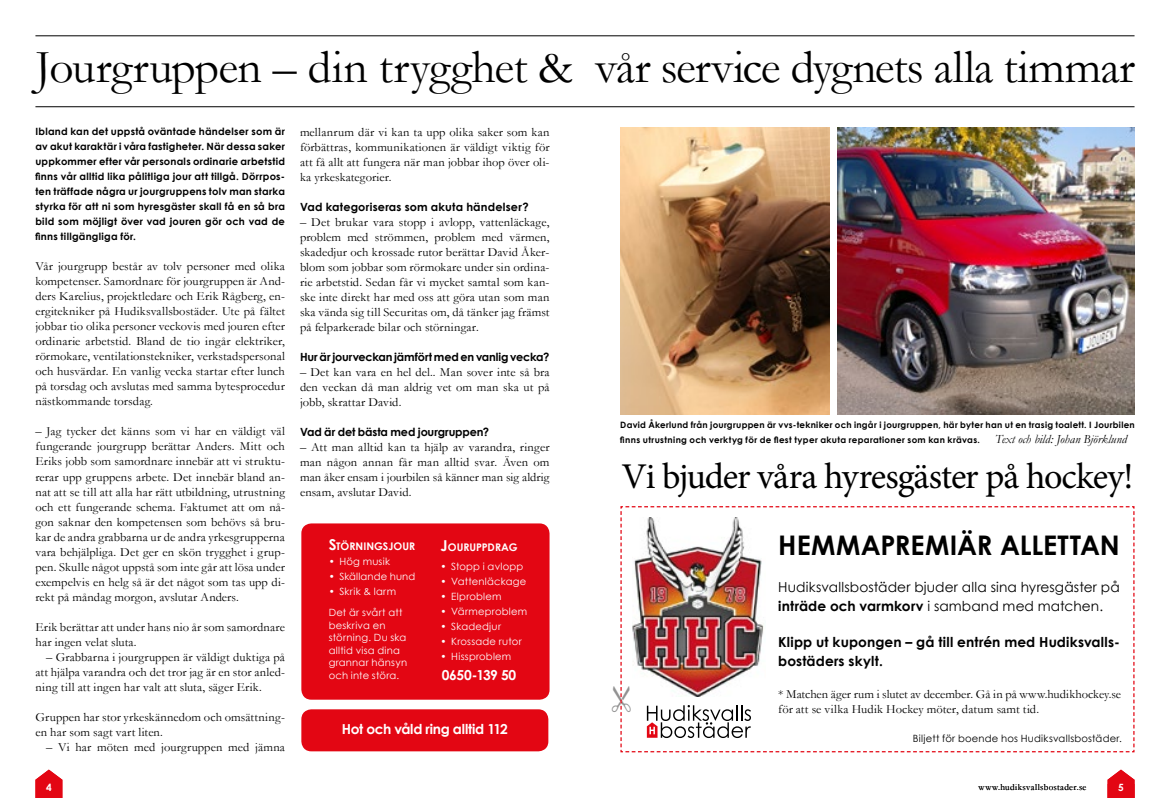
<style>
.page{position:relative;width:1170px;height:798px;background:#fff}
.page>*{position:absolute;margin:0;border:0;box-sizing:border-box;transform-origin:0 0}
.t1{font:47.5px "Garamond";letter-spacing:-.015em;color:#000}
.t2{font:36.25px "Minion Pro";letter-spacing:-.03em;color:#000}
.t3{font:700 27px "Century Gothic";letter-spacing:-.005em;color:#000}
.t4{font:13.75px/18.8px "Century Gothic";letter-spacing:.01em;color:#000}
.t5{font:700 13.75px/18.8px "Century Gothic";letter-spacing:.01em;color:#000}
.t6{font:700 13.75px "Century Gothic";letter-spacing:-.02em;color:#fff}
.t7{font:12.5px/15px "Garamond";letter-spacing:.01em;color:#000;text-align:justify}
.t8{font:700 11.25px "Century Gothic";letter-spacing:-.01em;color:#000}
.t9{font:700 11.25px "Century Gothic";letter-spacing:.015em;color:#000}
.t10{font:700 10.5px "Century Gothic";color:#fff}
.t11{font:700 10px/15px "Century Gothic";letter-spacing:.02em;color:#000;text-align:justify}
.t12{font:10px/12.5px "Century Gothic";letter-spacing:.025em;color:#fff}
.t13{font:10px "Century Gothic";letter-spacing:.02em;color:#000}
.t14{font:700 10px "Century Gothic";color:#fff}
.t15{font:9.62px "Garamond";letter-spacing:.04em;color:#000;scale:.95 1}
.t16{font:700 8.75px/15px "Century Gothic";letter-spacing:.03em;color:#000}
.s1{font-size:15px}
.s2{font-family:"Garamond";font-weight:400;font-style:italic;font-size:12.5px}
.s3{font-weight:700}
</style>
<div class="page">
<hr style="left:35px;top:106px;width:1099px;height:1px;background:#000">
<hr style="left:35px;top:35px;width:1099px;height:1px;background:#000">
<svg style="left:35px;top:769px;width:27px;height:28px"></svg>
<div style="left:301px;top:709px;width:247px;height:42px;background:#e30613;border-radius:10px"></div>
<div style="left:301px;top:523px;width:248px;height:176px;background:#e30613;border-radius:10px"></div>
<svg style="left:1107px;top:769px;width:27px;height:28px"></svg>
<img style="left:837px;top:128px;width:297px;height:287px">
<img style="left:620px;top:128px;width:209px;height:286px">
<svg style="left:620px;top:506px;width:514px;height:246px"></svg>
<h1 class="t1" style="left:35px;top:35px;width:1100px">Jourgruppen – din trygghet &amp; vår service dygnets alla timmar</h1>
<p class="t11" style="left:35px;top:123px;width:251px">Ibland kan det uppstå oväntade händelser som är av akut karaktär i våra fastigheter. När dessa saker uppkommer efter vår personals ordinarie arbetstid finns vår alltid lika pålitliga jour att tillgå. Dörrpos&shy;ten träffade några ur jourgruppens tolv man starka styrka för att ni som hyresgäster skall få en så bra bild som möjligt över vad jouren gör och vad de finns tillgängliga för.</p>
<p class="t7" style="left:35px;top:258px;width:251px">Vår jourgrupp består av tolv personer med olika kompetenser. Samordnare för jourgruppen är And&shy;ders Karelius, projektledare och Erik Rågberg, en&shy;ergitekniker på Hudiksvallsbostäder. Ute på fältet jobbar tio olika personer veckovis med jouren efter ordinarie arbetstid. Bland de tio ingår elektriker, rörmokare, ventilationstekniker, verkstadspersonal och husvärdar. En vanlig vecka startar efter lunch på torsdag och avslutas med samma bytesprocedur nästkommande torsdag.</p>
<p class="t7" style="left:35px;top:423px;width:251px">– Jag tycker det känns som vi har en väldigt väl fungerande jourgrupp berättar Anders. Mitt och Eriks jobb som samordnare innebär att vi struktu&shy;rerar upp gruppens arbete. Det innebär bland an&shy;nat att se till att alla har rätt utbildning, utrustning och ett fungerande schema. Faktumet att om nå&shy;gon saknar den kompetensen som behövs så bru&shy;kar de andra grabbarna ur de andra yrkesgrupperna vara behjälpliga. Det ger en skön trygghet i grup&shy;pen. Skulle något uppstå som inte går att lösa under exempelvis en helg så är det något som tas upp di&shy;rekt på måndag morgon, avslutar Anders.</p>
<p class="t7" style="left:35px;top:618px;width:251px">Erik berättar att under hans nio år som samordnare har ingen velat sluta.</p>
<p class="t7" style="left:35px;top:648px;width:251px;text-indent:11px">– Grabbarna i jourgruppen är väldigt duktiga på att hjälpa varandra och det tror jag är en stor anled&shy;ning till att ingen har valt att sluta, säger Erik.</p>
<p class="t7" style="left:35px;top:708px;width:251px">Gruppen har stor yrkeskännedom och omsättning&shy;en har som sagt vart liten.</p>
<p class="t7" style="left:46px;top:738px;width:240px">– Vi har möten med jourgruppen med jämna</p>
<p class="t7" style="left:300px;top:124px;width:251px">mellanrum där vi kan ta upp olika saker som kan förbättras, kommunikationen är väldigt viktig för att få allt att fungera när man jobbar ihop över oli&shy;ka yrkeskategorier.</p>
<p class="t9" style="left:300px;top:198px;width:230px">Vad kategoriseras som akuta händelser?</p>
<p class="t7" style="left:300px;top:214px;width:251px">– Det brukar vara stopp i avlopp, vattenläckage, problem med strömmen, problem med värmen, skadedjur och krossade rutor berättar David Åker&shy;blom som jobbar som rörmokare under sin ordina&shy;rie arbetstid. Sedan får vi mycket samtal som kan&shy;ske inte direkt har med oss att göra utan som man ska vända sig till Securitas om, då tänker jag främst på felparkerade bilar och störningar.</p>
<p class="t8" style="left:300px;top:348px;width:251px">Hur är jourveckan jämfört med en vanlig vecka?</p>
<p class="t7" style="left:300px;top:364px;width:251px">– Det kan vara en hel del.. Man sover inte så bra den veckan då man aldrig vet om man ska ut på jobb, skrattar David.</p>
<p class="t8" style="left:300px;top:423px;width:191px">Vad är det bästa med jourgruppen?</p>
<p class="t7" style="left:300px;top:439px;width:251px">– Att man alltid kan ta hjälp av varandra, ringer man någon annan får man alltid svar. Även om man åker ensam i jourbilen så känner man sig aldrig ensam, avslutar David.</p>
<p class="t10" style="left:329px;top:538px;width:88px"><span class="s1">S</span>TÖRNINGSJOUR</p>
<p class="t12" style="left:329px;top:554px;width:63px">• Hög musik</p>
<p class="t12" style="left:329px;top:569px;width:88px">• Skällande hund</p>
<p class="t12" style="left:329px;top:580px;width:75px;line-height:21.2px">• Skrik &amp; larm<br>Det är svårt att</p>
<p class="t12" style="left:329px;top:618px;width:80px">beskriva en störning. Du ska alltid visa dina grannar hänsyn och inte störa.</p>
<p class="t10" style="left:440px;top:538px;width:78px"><span class="s1">J</span>OURUPPDRAG</p>
<p class="t12" style="left:440px;top:559px;width:84px">• Stopp i avlopp</p>
<p class="t12" style="left:440px;top:574px;width:87px">• Vattenläckage</p>
<p class="t12" style="left:440px;top:589px;width:62px">• Elproblem</p>
<p class="t12" style="left:440px;top:604px;width:88px">• Värmeproblem</p>
<p class="t12" style="left:440px;top:619px;width:62px">• Skadedjur</p>
<p class="t12" style="left:440px;top:634px;width:83px">• Krossade rutor</p>
<p class="t12" style="left:440px;top:649px;width:72px">• Hissproblem</p>
<p class="t6" style="left:441px;top:664px;width:76px">0650-139 50</p>
<p class="t6" style="left:342px;top:718px;width:168px">Hot och våld ring alltid 112</p>
<p class="t16" style="left:620px;top:417px;width:516px">David Åkerlund från jourgruppen är vvs-tekniker och ingår i jourgruppen, här byter han ut en trasig toalett. I Jourbilen finns utrustning och verktyg för de flest typer akuta reparationer som kan krävas. <span class="s2">Text och bild: Johan Björklund</span></p>
<h2 class="t2" style="left:621px;top:451px;width:513px">Vi bjuder våra hyresgäster på hockey!</h2>
<h3 class="t3" style="left:778px;top:524px;width:343px">HEMMAPREMIÄR ALLETTAN</h3>
<p class="t4" style="left:778px;top:577px;width:343px">Hudiksvallsbostäder bjuder alla sina hyresgäster på <span class="s3">inträde och varmkorv</span> i samband med matchen.</p>
<p class="t5" style="left:778px;top:632px;width:343px">Klipp ut kupongen – gå till entrén med Hudiksvalls&shy;bostäders skylt.</p>
<p class="t7" style="left:778px;top:686px;width:344px">* Matchen äger rum i slutet av december. Gå in på www.hudikhockey.se för att se vilka Hudik Hockey möter, datum samt tid.</p>
<p class="t13" style="left:912px;top:731px;width:210px">Biljett för boende hos Hudiksvallsbostäder.</p>
<p class="t14" style="left:46px;top:779px;width:7px">4</p>
<p class="t15" style="left:978px;top:780px;width:115px">www.hudiksvallsbostader.se</p>
<p class="t14" style="left:1118px;top:779px;width:7px">5</p>
</div>
